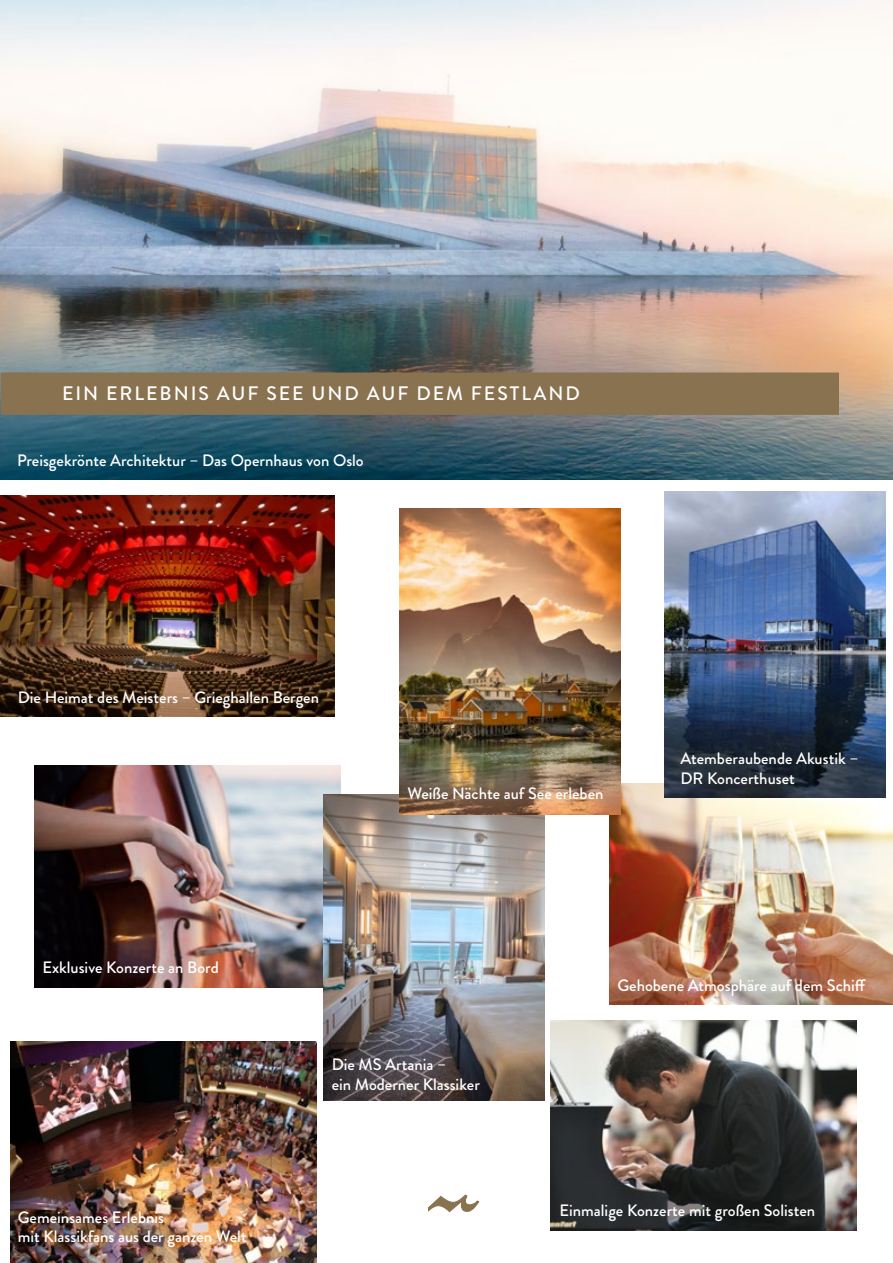
<style>
.page{position:relative;width:893px;height:1263px;background:#fff}
.page>*{position:absolute;margin:0;border:0;box-sizing:border-box;transform-origin:0 0}
.t1{font:500 19.5px "Brandon Grotesque";letter-spacing:.1em;color:#fff}
.t2{font:500 16.5px/19.8px "Brandon Grotesque";color:#fff}
.t3{font:500 15px/18px "Brandon Grotesque";color:#fff}
</style>
<div class="page">
<img style="left:1px;top:495px;width:334px;height:221px">
<img style="left:1px;top:0;width:892px;height:479px">
<img style="left:609px;top:783px;width:284px;height:222px">
<img style="left:551px;top:1020px;width:306px;height:210px">
<img style="left:34px;top:766px;width:306px;height:221px">
<img style="left:323px;top:795px;width:221px;height:306px">
<img style="left:10px;top:1042px;width:306px;height:221px">
<div style="left:2px;top:373px;width:836px;height:41px;background:#89724f"></div>
<div style="left:1px;top:372px;width:838px;height:43px;border:2px solid #89724f"></div>
<img style="left:664px;top:491px;width:221px;height:306px">
<img style="left:400px;top:508px;width:221px;height:306px">
<svg style="left:428px;top:1195px;width:51px;height:17px"></svg>
<p class="t1" style="left:62px;top:380px;width:519px">EIN ERLEBNIS AUF SEE UND AUF DEM FESTLAND</p>
<p class="t2" style="left:17px;top:450px;width:348px">Preisgekrönte Architektur – Das Opernhaus von Oslo</p>
<p class="t2" style="left:18px;top:688px;width:303px">Die Heimat des Meisters – Grieghallen Bergen</p>
<p class="t2" style="left:407px;top:784px;width:198px">Weiße Nächte auf See erleben</p>
<p class="t2" style="left:680px;top:749px;width:180px">Atemberaubende Akustik –<br>DR Koncerthuset</p>
<p class="t3" style="left:683px;top:755px;width:163px">Atemberaubende Akustik –<br>DR Koncerthuset</p>
<p class="t2" style="left:43px;top:958px;width:178px">Exklusive Konzerte an Bord</p>
<p class="t2" style="left:18px;top:1207px;width:230px">Gemeinsames Erlebnis<br>mit Klassikfans aus der ganzen Welt</p>
<p class="t2" style="left:332px;top:1055px;width:150px">Die MS Artania –<br>ein Moderner Klassiker</p>
<p class="t2" style="left:617px;top:976px;width:250px">Gehobene Atmosphäre auf dem Schiff</p>
<p class="t2" style="left:560px;top:1201px;width:257px">Einmalige Konzerte mit großen Solisten</p>
</div>
